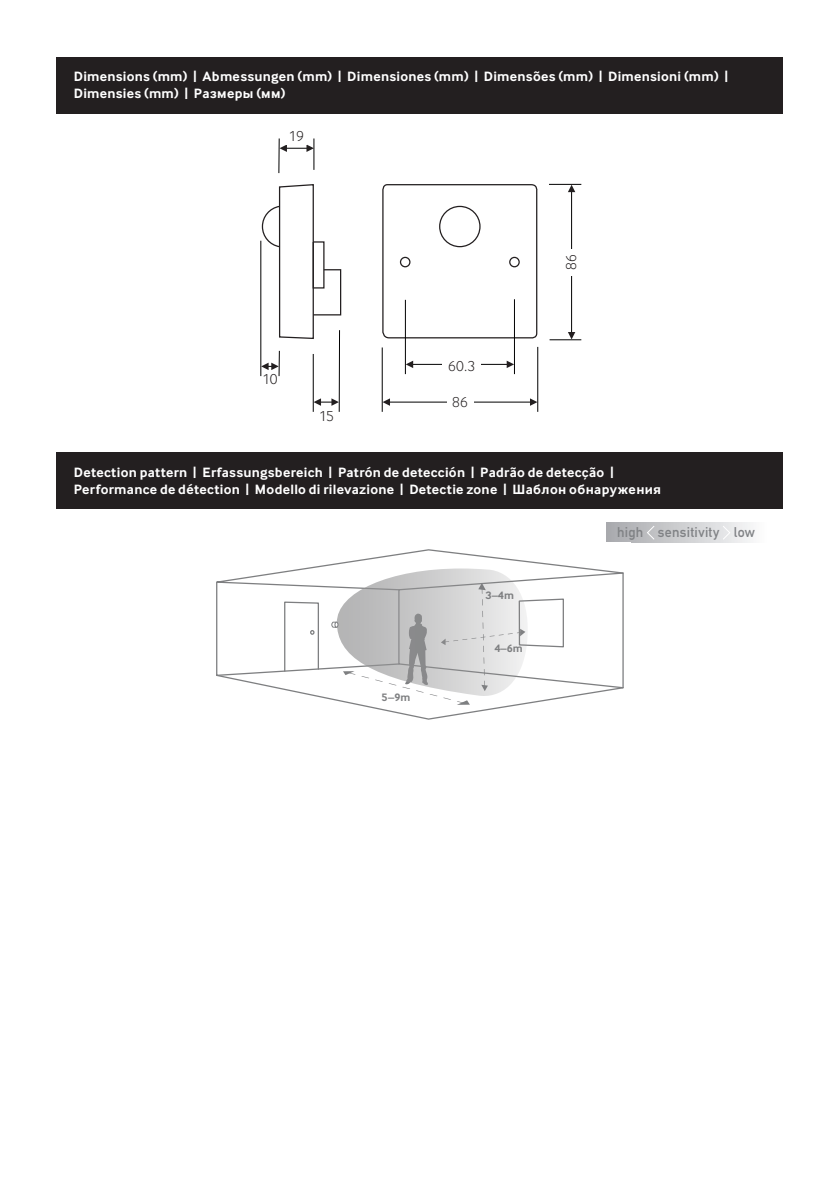
<style>
.page{position:relative;width:840px;height:1191px;background:#fff}
.page>*{position:absolute;margin:0;border:0;box-sizing:border-box;transform-origin:0 0}
.t1{font:300 15px "Inter Face";color:#231f20}
.Sub_Heading{font:700 14px/16.8px "Inter Face";letter-spacing:.02em;color:#fff}
.t2{font:700 14px "DIN Alternate";letter-spacing:.02em;color:#808285}
.t3{font:700 11.2px "Inter Face";color:#7e7f81}
</style>
<div class="page">
<div style="left:57px;top:57px;width:725px;height:56px;background:#231f20"></div>
<svg style="left:382px;top:184px;width:155px;height:155px"></svg>
<div style="left:439px;top:206px;width:41px;height:41px;border:1px solid #231f20;border-radius:50%"></div>
<div style="left:399px;top:257px;width:11px;height:10px;border:1px solid #231f20;border-radius:50%"></div>
<div style="left:509px;top:257px;width:10px;height:10px;border:1px solid #231f20;border-radius:50%"></div>
<hr style="left:448px;top:402px;width:83px;height:1px;background:#000">
<hr style="left:537px;top:347px;width:1px;height:65px;background:#000">
<hr style="left:387px;top:402px;width:61px;height:1px;background:#000">
<hr style="left:381px;top:347px;width:1px;height:65px;background:#000">
<svg style="left:529px;top:398px;width:8px;height:8px"></svg>
<svg style="left:382px;top:398px;width:8px;height:8px"></svg>
<div style="left:446px;top:394px;width:27px;height:17px;background:#fff"></div>
<hr style="left:472px;top:364px;width:36px;height:1px;background:#000">
<hr style="left:514px;top:299px;width:1px;height:75px;background:#000">
<hr style="left:411px;top:364px;width:61px;height:1px;background:#000">
<hr style="left:405px;top:300px;width:1px;height:74px;background:#000">
<svg style="left:506px;top:361px;width:8px;height:7px"></svg>
<svg style="left:405px;top:361px;width:8px;height:7px"></svg>
<div style="left:442px;top:354px;width:38px;height:23px;background:#fff"></div>
<hr style="left:571px;top:190px;width:1px;height:83px;background:#000">
<hr style="left:548px;top:184px;width:33px;height:1px;background:#000">
<hr style="left:571px;top:273px;width:1px;height:61px;background:#000">
<hr style="left:549px;top:339px;width:32px;height:1px;background:#000">
<svg style="left:568px;top:185px;width:7px;height:7px"></svg>
<svg style="left:568px;top:332px;width:7px;height:7px"></svg>
<div style="left:562px;top:249px;width:17px;height:26px;background:#fff"></div>
<svg style="left:261px;top:184px;width:81px;height:156px"></svg>
<hr style="left:339px;top:330px;width:1px;height:82px;background:#000">
<hr style="left:313px;top:354px;width:1px;height:58px;background:#000">
<svg style="left:313px;top:398px;width:26px;height:8px"></svg>
<hr style="left:278px;top:138px;width:1px;height:35px;background:#000">
<hr style="left:313px;top:138px;width:1px;height:32px;background:#000">
<svg style="left:279px;top:144px;width:35px;height:8px"></svg>
<hr style="left:260px;top:241px;width:1px;height:135px;background:#000">
<svg style="left:261px;top:351px;width:18px;height:25px"></svg>
<div style="left:57px;top:452px;width:725px;height:57px;background:#231f20"></div>
<svg style="left:606px;top:523px;width:145px;height:19px;background:#cccdcf"></svg>
<svg style="left:645px;top:524px;width:10px;height:17px"></svg>
<svg style="left:721px;top:524px;width:9px;height:17px"></svg>
<svg style="left:216px;top:549px;width:408px;height:171px"></svg>
<p class="Sub_Heading" style="left:74px;top:68px;width:655px">Dimensions (mm) | Abmessungen (mm) | Dimensiones (mm) | Dimensões (mm) | Dimensioni (mm) |<br>Dimensies (mm) | Размеры (мм)</p>
<p class="t1" style="left:289px;top:128px;width:16px">19</p>
<p class="t1" style="left:262px;top:370px;width:17px">10</p>
<p class="t1" style="left:319px;top:407px;width:16px">15</p>
<p class="t1" style="left:448px;top:357px;width:28px">60.3</p>
<p class="t1" style="left:452px;top:394px;width:17px">86</p>
<p class="t1" style="left:562px;top:270px;width:17px;rotate:-90deg">86</p>
<p class="Sub_Heading" style="left:74px;top:464px;width:588px">Detection pattern | Erfassungsbereich | Patrón de detección | Padrão de detecção |<br>Performance de détection | Modello di rilevazione | Detectie zone | Шаблон обнаружения</p>
<p class="t2" style="left:617px;top:521px;width:139px">high sensitivity low</p>
<p class="t3" style="left:485px;top:589px;width:30px">3–4m</p>
<p class="t3" style="left:381px;top:691px;width:30px">5–9m</p>
<p class="t3" style="left:494px;top:642px;width:30px">4–6m</p>
</div>
